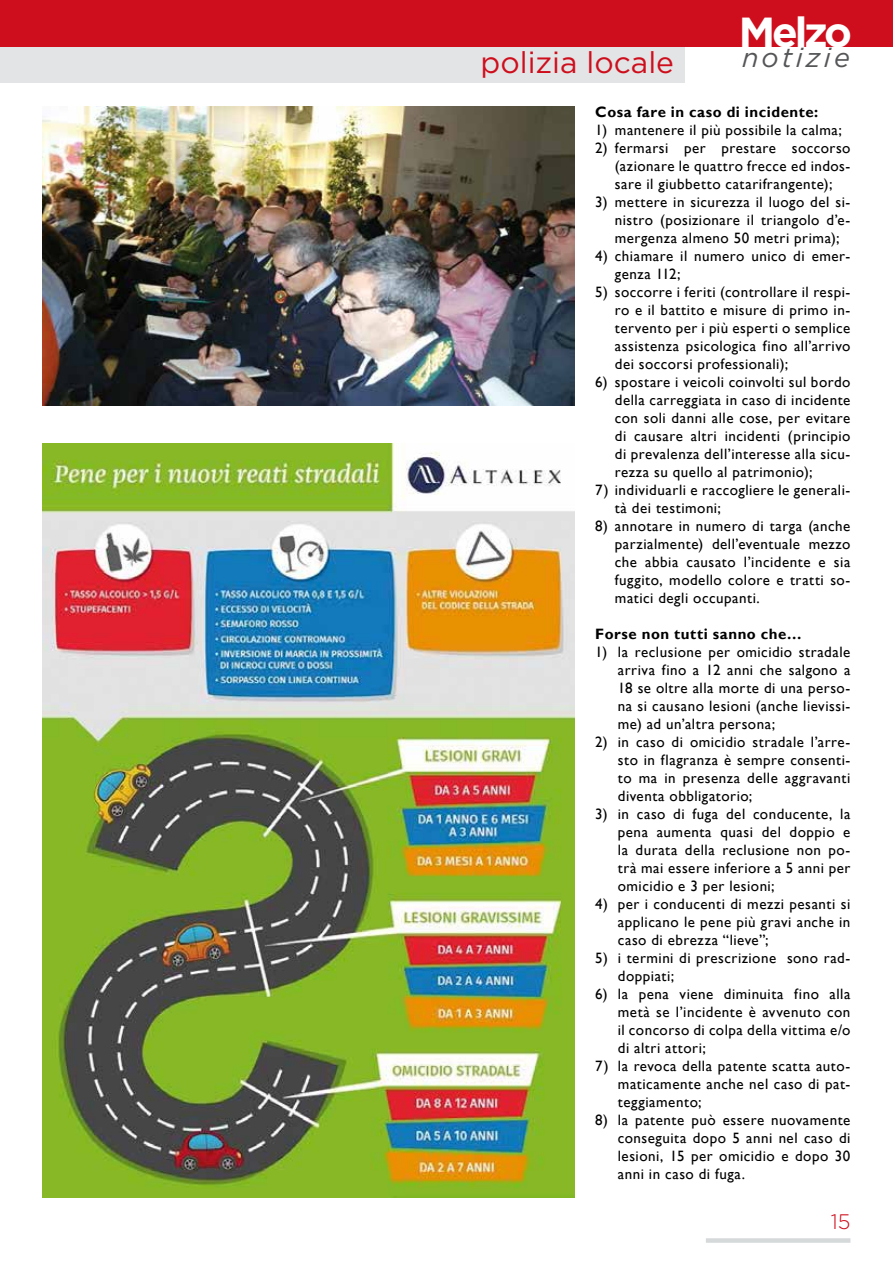
<style>
.page{position:relative;width:893px;height:1263px;background:#fff}
.page>*{position:absolute;margin:0;border:0;box-sizing:border-box;transform-origin:0 0}
.t1{font:700 42px "Gotham";letter-spacing:-.075em;color:#fff}
.t2{font:30px "Gotham";color:#ce0e1c}
.t3{font:italic 27px "Gotham";letter-spacing:.115em;color:#555658}
.t4{font:300 21px "Gotham";color:#ce0e1c}
.t5{font:15px/18px "Gill Sans";letter-spacing:.035em;color:#000;text-align:justify}
.t6{font:700 15px "Gill Sans";letter-spacing:.035em;color:#000}
</style>
<div class="page">
<div style="left:0;top:0;width:893px;height:47px;background:#ce0e1c"></div>
<div style="left:0;top:47px;width:685px;height:35px;background:#e2e4e5"></div>
<div style="left:706px;top:1238px;width:144px;height:5px;background:#d5d9da"></div>
<img style="left:43px;top:106px;width:531px;height:299px">
<img style="left:43px;top:444px;width:531px;height:753px">
<h1 class="t1" style="left:739px;top:4px;width:115px">Melzo</h1>
<h3 class="t3" style="left:742px;top:41px;width:109px">notizie</h3>
<p class="t6" style="left:595px;top:103px;width:224px">Cosa fare in caso di incidente:</p>
<p class="t5" style="left:595px;top:121px;width:248px">1) mantenere il più possibile la calma;</p>
<p class="t5" style="left:615px;top:139px;width:237px;text-indent:-20px">2) fermarsi per prestare soccorso (azionare le quattro frecce ed indos&shy;sare il giubbetto catarifrangente);</p>
<p class="t5" style="left:615px;top:193px;width:237px;text-indent:-20px">3) mettere in sicurezza il luogo del si&shy;nistro (posizionare il triangolo d’e&shy;mergenza almeno 50 metri prima);</p>
<p class="t5" style="left:615px;top:247px;width:237px;text-indent:-20px">4) chiamare il numero unico di emer&shy;genza 112;</p>
<p class="t5" style="left:615px;top:283px;width:237px;text-indent:-20px">5) soccorre i feriti (controllare il respi&shy;ro e il battito e misure di primo in&shy;tervento per i più esperti o semplice assistenza psicologica fino all’arrivo dei soccorsi professionali);</p>
<p class="t5" style="left:615px;top:373px;width:237px;text-indent:-20px">6) spostare i veicoli coinvolti sul bordo della carreggiata in caso di incidente con soli danni alle cose, per evitare di causare altri incidenti (principio di prevalenza dell’interesse alla sicu&shy;rezza su quello al patrimonio);</p>
<p class="t5" style="left:615px;top:481px;width:237px;text-indent:-20px">7) individuarli e raccogliere le generali&shy;tà dei testimoni;</p>
<p class="t5" style="left:615px;top:517px;width:237px;text-indent:-20px">8) annotare in numero di targa (anche parzialmente) dell’eventuale mezzo che abbia causato l’incidente e sia fuggito, modello colore e tratti so&shy;matici degli occupanti.</p>
<p class="t6" style="left:595px;top:625px;width:208px">Forse non tutti sanno che…</p>
<p class="t5" style="left:618px;top:643px;width:234px;text-indent:-22px">1) la reclusione per omicidio stradale arriva fino a 12 anni che salgono a 18 se oltre alla morte di una perso&shy;na si causano lesioni (anche lievissi&shy;me) ad un’altra persona;</p>
<p class="t5" style="left:618px;top:733px;width:234px;text-indent:-22px">2) in caso di omicidio stradale l’arre&shy;sto in flagranza è sempre consenti&shy;to ma in presenza delle aggravanti diventa obbligatorio;</p>
<p class="t5" style="left:618px;top:805px;width:234px;text-indent:-22px">3) in caso di fuga del conducente, la pena aumenta quasi del doppio e la durata della reclusione non po&shy;trà mai essere inferiore a 5 anni per omicidio e 3 per lesioni;</p>
<p class="t5" style="left:618px;top:895px;width:234px;text-indent:-22px">4) per i conducenti di mezzi pesanti si applicano le pene più gravi anche in caso di ebrezza “lieve”;</p>
<p class="t5" style="left:618px;top:949px;width:234px;text-indent:-22px">5) i termini di prescrizione sono rad&shy;doppiati;</p>
<p class="t5" style="left:618px;top:985px;width:234px;text-indent:-22px">6) la pena viene diminuita fino alla metà se l’incidente è avvenuto con il concorso di colpa della vittima e/o di altri attori;</p>
<p class="t5" style="left:618px;top:1057px;width:234px;text-indent:-22px">7) la revoca della patente scatta auto&shy;maticamente anche nel caso di pat&shy;teggiamento;</p>
<p class="t5" style="left:618px;top:1111px;width:234px;text-indent:-22px">8) la patente può essere nuovamente conseguita dopo 5 anni nel caso di lesioni, 15 per omicidio e dopo 30 anni in caso di fuga.</p>
<h2 class="t2" style="left:481px;top:43px;width:195px">polizia locale</h2>
<h3 class="t4" style="left:831px;top:1210px;width:21px">15</h3>
</div>
